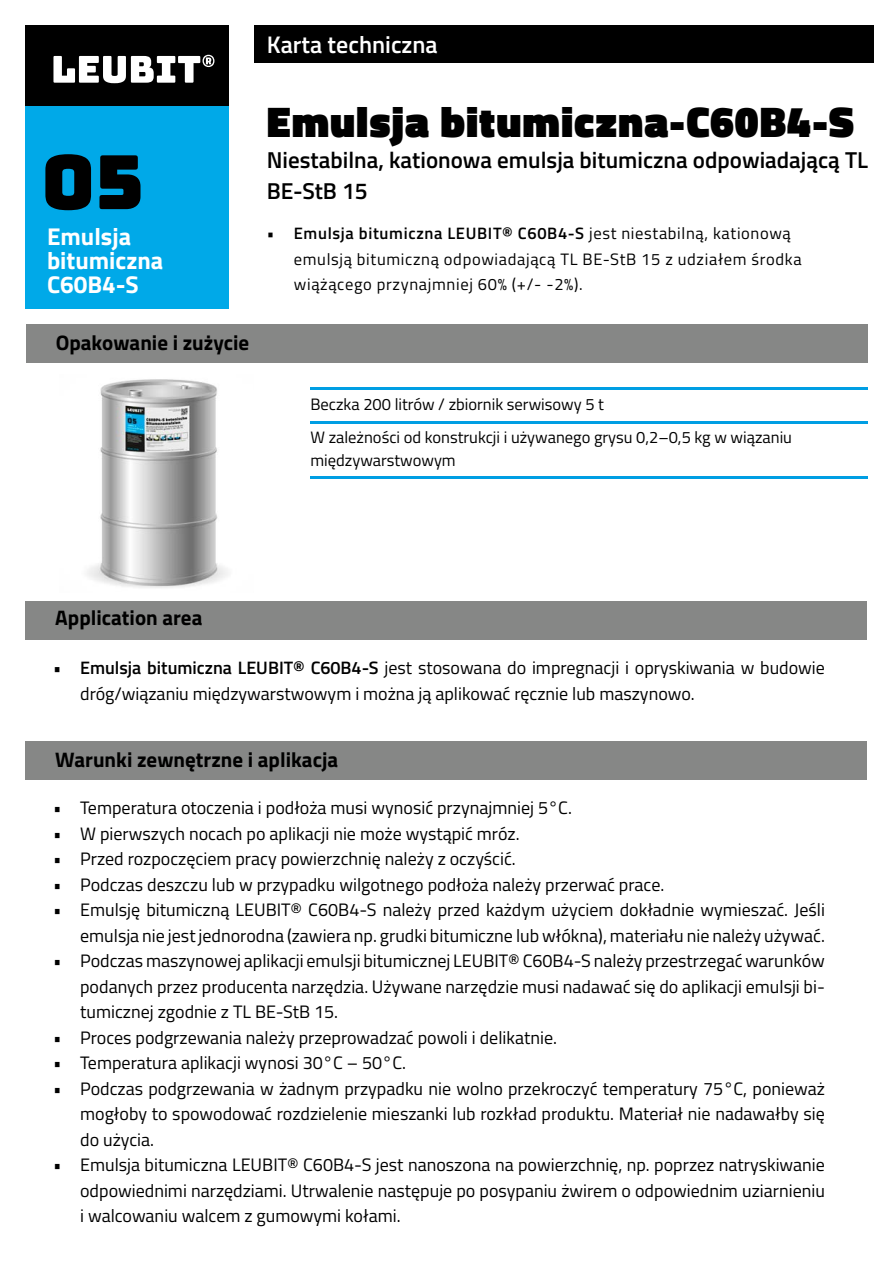
<style>
.page{position:relative;width:893px;height:1263px;background:#fff}
.page>*{position:absolute;margin:0;border:0;box-sizing:border-box;transform-origin:0 0}
.t1{font:74.7px "Bungee";color:#000}
.t2{font:900 43.5px "Titillium Web";letter-spacing:.025em;color:#000}
.t3{font:700 24.3px/24.3px "Titillium Web";color:#fff}
.t4{font:600 24px "Titillium Web";color:#fff}
.t5{font:600 22.95px/31px "Titillium Web";color:#000}
.t6{font:700 21px "Titillium Web";color:#000}
.t7{font:18px/25.5px "Titillium Web";color:#000;text-align:justify}
.t8{font:16.5px/25.5px "Titillium Web";letter-spacing:.04em;color:#000}
.t9{font:16.5px/33px "Titillium Web";color:#000}
.s1{font-weight:600}
</style>
<div class="page">
<div style="left:254px;top:26px;width:620px;height:37px;background:#000"></div>
<div style="left:26px;top:324px;width:841px;height:38px;background:#868786"></div>
<hr style="left:310px;top:421px;width:557px;height:2px;background:#009ee3">
<hr style="left:310px;top:387px;width:557px;height:2px;background:#009ee3">
<div style="left:26px;top:601px;width:841px;height:39px;background:#868786"></div>
<div style="left:26px;top:26px;width:203px;height:80px;background:#000"></div>
<svg style="left:53px;top:55px;width:161px;height:28px"></svg>
<div style="left:26px;top:741px;width:841px;height:38px;background:#868786"></div>
<div style="left:26px;top:106px;width:203px;height:203px;background:#00a9e8"></div>
<img style="left:87px;top:379px;width:141px;height:209px">
<hr style="left:310px;top:476px;width:557px;height:2px;background:#009ee3">
<h3 class="t4" style="left:267px;top:26px;width:172px">Karta techniczna</h3>
<h1 class="t1" style="left:41px;top:140px;width:104px">05</h1>
<h3 class="t3" style="left:47px;top:223px;width:118px">Emulsja bitumiczna<br>C60B4-S</h3>
<p class="t6" style="left:56px;top:327px;width:195px">Opakowanie i zużycie</p>
<h2 class="t2" style="left:267px;top:89px;width:589px">Emulsja bitumiczna-C60B4-S</h2>
<p class="t5" style="left:267px;top:143px;width:603px">Niestabilna, kationowa emulsja bitumiczna odpowiadającą TL<br>BE-StB 15</p>
<p class="t8" style="left:294px;top:220px;width:509px;text-indent:-27px"><span class="s1">• Emulsja bitumiczna LEUBIT® C60B4-S</span> jest niestabilną, kationową emulsją bitumiczną odpowiadającą TL BE-StB 15 z udziałem środka wiążącego przynajmniej 60% (+/- -2%).</p>
<p class="t9" style="left:310px;top:387px;width:483px">Beczka 200 litrów / zbiornik serwisowy 5 t<br>W zależności od konstrukcji i używanego grysu 0,2–0,5 kg w wiązaniu</p>
<p class="t9" style="left:310px;top:442px;width:147px">międzywarstwowym</p>
<p class="t6" style="left:55px;top:602px;width:149px">Application area</p>
<p class="t7" style="left:80px;top:654px;width:746px;text-indent:-27px"><span class="s1">• Emulsja bitumiczna LEUBIT® C60B4-S</span> jest stosowana do impregnacji i opryskiwania w budowie dróg/wiązaniu międzywarstwowym i można ją aplikować ręcznie lub maszynowo.</p>
<p class="t6" style="left:55px;top:743px;width:284px">Warunki zewnętrzne i aplikacja</p>
<p class="t7" style="left:53px;top:794px;width:520px">• Temperatura otoczenia i podłoża musi wynosić przynajmniej 5°C.</p>
<p class="t7" style="left:53px;top:820px;width:468px">• W pierwszych nocach po aplikacji nie może wystąpić mróz.</p>
<p class="t7" style="left:53px;top:845px;width:464px">• Przed rozpoczęciem pracy powierzchnię należy z oczyścić.</p>
<p class="t7" style="left:53px;top:871px;width:613px">• Podczas deszczu lub w przypadku wilgotnego podłoża należy przerwać prace.</p>
<p class="t7" style="left:53px;top:896px;width:773px;text-align:right">• Emulsję bitumiczną LEUBIT® C60B4-S należy przed każdym użyciem dokładnie wymieszać. Jeśli emulsja nie jest jednorodna (zawiera np. grudki bitumiczne lub włókna), materiału nie należy używać.</p>
<p class="t7" style="left:80px;top:947px;width:746px;text-indent:-27px">• Podczas maszynowej aplikacji emulsji bitumicznej LEUBIT® C60B4-S należy przestrzegać warunków podanych przez producenta narzędzia. Używane narzędzie musi nadawać się do aplikacji emulsji bi&shy;tumicznej zgodnie z TL BE-StB 15.</p>
<p class="t7" style="left:53px;top:1024px;width:505px">• Proces podgrzewania należy przeprowadzać powoli i delikatnie.</p>
<p class="t7" style="left:53px;top:1049px;width:354px">• Temperatura aplikacji wynosi 30°C – 50°C.</p>
<p class="t7" style="left:80px;top:1075px;width:746px;text-indent:-27px">• Podczas podgrzewania w żadnym przypadku nie wolno przekroczyć temperatury 75°C, ponieważ mogłoby to spowodować rozdzielenie mieszanki lub rozkład produktu. Materiał nie nadawałby się do użycia.</p>
<p class="t7" style="left:80px;top:1151px;width:746px;text-indent:-27px">• Emulsja bitumiczna LEUBIT® C60B4-S jest nanoszona na powierzchnię, np. poprzez natryskiwanie odpowiednimi narzędziami. Utrwalenie następuje po posypaniu żwirem o odpowiednim uziarnieniu i walcowaniu walcem z gumowymi kołami.</p>
</div>
